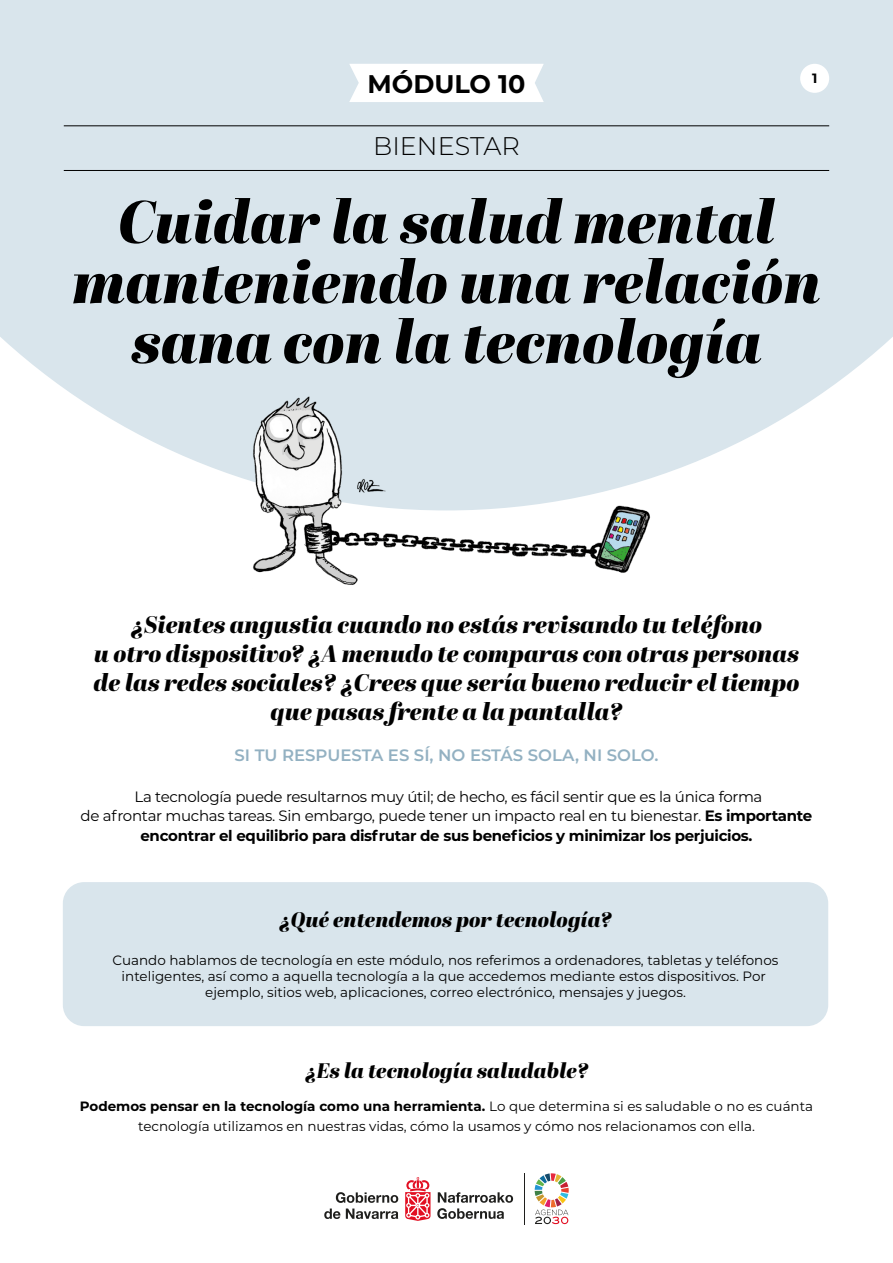
<style>
.page{position:relative;width:893px;height:1263px;background:#fff}
.page>*{position:absolute;margin:0;border:0;box-sizing:border-box;transform-origin:0 0}
.t1{font:italic 60px/60px "Abril Fatface";color:#000;text-align:center}
.t2{font:300 25.5px "Montserrat";color:#000}
.t3{font:700 25.5px "Montserrat";color:#000}
.t4{font:italic 24px/28.8px "Abril Fatface";color:#000;text-align:center}
.t5{font:italic 21px "Abril Fatface";color:#000}
.t6{font:600 16.5px "Montserrat";color:#93b1c2}
.t7{font:15px/19.5px "Montserrat";letter-spacing:-.02em;color:#000;text-align:center}
.t8{font:13.5px/19.5px "Montserrat";color:#000;text-align:center}
.t9{font:700 13.5px "Montserrat";color:#000}
.s1{font-weight:700}
</style>
<div class="page">
<svg style="left:0;top:0;width:893px;height:474px;background:#dbe6ed"></svg>
<div style="left:800px;top:64px;width:29px;height:29px;background:#fff;border-radius:50%"></div>
<svg style="left:349px;top:64px;width:195px;height:38px"></svg>
<hr style="left:64px;top:170px;width:765px;height:1px;background:#000">
<hr style="left:64px;top:125px;width:765px;height:1px;background:#000">
<svg style="left:405px;top:1177px;width:25px;height:44px"></svg>
<svg style="left:324px;top:1192px;width:74px;height:27px"></svg>
<svg style="left:437px;top:1192px;width:76px;height:27px"></svg>
<hr style="left:524px;top:1173px;width:1px;height:51px;background:#1e1e1c">
<svg style="left:535px;top:1173px;width:34px;height:51px"></svg>
<div style="left:63px;top:882px;width:765px;height:144px;background:#d9e5ec;border-radius:21px"></div>
<img style="left:229px;top:388px;width:435px;height:197px">
<h2 class="t3" style="left:367px;top:65px;width:159px">MÓDULO 10</h2>
<h2 class="t2" style="left:373px;top:129px;width:148px">BIENESTAR</h2>
<p class="t9" style="left:812px;top:68px;width:7px">1</p>
<h1 class="t1" style="left:72px;top:190px;width:750px">Cuidar la salud mental manteniendo una relación sana con la tecnología</h1>
<h3 class="t4" style="left:94px;top:610px;width:707px">¿Sientes angustia cuando no estás revisando tu teléfono<br>u otro dispositivo? ¿A menudo te comparas con otras personas de las redes sociales? ¿Crees que sería bueno reducir el tiempo que pasas frente a la pantalla?</h3>
<p class="t6" style="left:235px;top:743px;width:425px">SI TU RESPUESTA ES SÍ, NO ESTÁS SOLA, NI SOLO.</p>
<p class="t7" style="left:81px;top:786px;width:733px">La tecnología puede resultarnos muy útil; de hecho, es fácil sentir que es la única forma<br>de afrontar muchas tareas. Sin embargo, puede tener un impacto real en tu bienestar. <span class="s1">Es importante encontrar el equilibrio para disfrutar de sus beneficios y minimizar los perjuicios.</span></p>
<h3 class="t5" style="left:279px;top:904px;width:334px">¿Qué entendemos por tecnología?</h3>
<p class="t8" style="left:113px;top:950px;width:667px">Cuando hablamos de tecnología en este módulo, nos referimos a ordenadores, tabletas y teléfonos</p>
<p class="t8" style="left:122px;top:966px;width:646px">inteligentes, así como a aquella tecnología a la que accedemos mediante estos dispositivos. Por</p>
<p class="t8" style="left:205px;top:982px;width:482px">ejemplo, sitios web, aplicaciones, correo electrónico, mensajes y juegos.</p>
<h3 class="t5" style="left:305px;top:1055px;width:285px">¿Es la tecnología saludable?</h3>
<p class="t8" style="left:80px;top:1096px;width:735px"><span class="s1">Podemos pensar en la tecnología como una herramienta.</span> Lo que determina si es saludable o no es cuánta tecnología utilizamos en nuestras vidas, cómo la usamos y cómo nos relacionamos con ella.</p>
</div>
